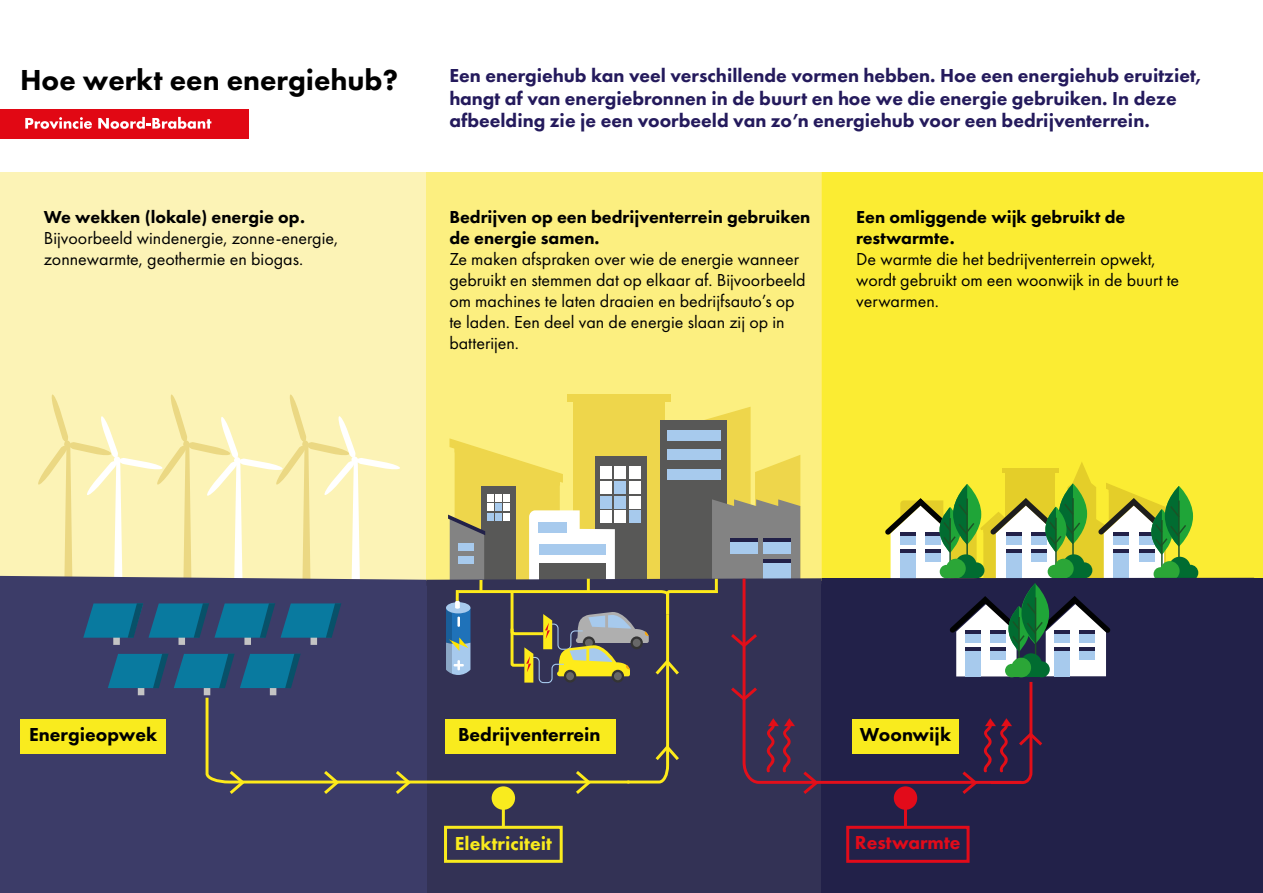
<style>
.page{position:relative;width:1263px;height:893px;background:#fff}
.page>*{position:absolute;margin:0;border:0;box-sizing:border-box;transform-origin:0 0}
.H1_PNB_Titel{font:800 30px "Futura PT";color:#000}
.t1{font:800 19.5px/22.5px "Futura PT";color:#241a5c}
.t2{font:800 19.5px "Futura PT";color:#000}
.t3{font:800 19.5px "Futura PT";color:#f9eb1e}
.t4{font:800 19.5px "Futura PT";color:#e20b1a}
.P_PNB_Plattetekst{font:18px/21px "Futura PT";color:#000}
.H3_PNB_Tussenkop{font:800 18px/21px "Futura PT";color:#000}
</style>
<div class="page">
<div style="left:423px;top:584px;width:407px;height:309px;background:#333255"></div>
<div style="left:822px;top:0;width:441px;height:598px;background:#fbec33"></div>
<div style="left:0;top:0;width:426px;height:591px;background:#fcf3b6"></div>
<div style="left:822px;top:579px;width:441px;height:314px;background:#222149"></div>
<div style="left:0;top:580px;width:426px;height:313px;background:#3c3c68"></div>
<div style="left:426px;top:0;width:396px;height:581px;background:#fcef80"></div>
<svg style="left:0;top:394px;width:1260px;height:403px"></svg>
<svg style="left:741px;top:576px;width:283px;height:209px"></svg>
<div style="left:20px;top:719px;width:146px;height:34px;background:#f9eb1e"></div>
<div style="left:445px;top:719px;width:171px;height:34px;background:#f9eb1e"></div>
<div style="left:852px;top:719px;width:107px;height:34px;background:#f9eb1e"></div>
<div style="left:444px;top:826px;width:119px;height:37px;border:3px solid #f9eb1e"></div>
<div style="left:846px;top:826px;width:123px;height:37px;border:3px solid #e20b1a"></div>
<div style="left:492px;top:786px;width:23px;height:24px;background:#f9eb1e;border-radius:50%"></div>
<hr style="left:502px;top:806px;width:3px;height:21px;background:#f9eb1e">
<div style="left:894px;top:786px;width:23px;height:24px;background:#e20b1a;border-radius:50%"></div>
<hr style="left:904px;top:806px;width:3px;height:21px;background:#e20b1a">
<div style="left:0;top:0;width:1263px;height:171px;background:#fff"></div>
<div style="left:0;top:110px;width:248px;height:29px;background:#e10814"></div>
<svg style="left:25px;top:117px;width:67px;height:12px"></svg>
<svg style="left:98px;top:117px;width:113px;height:12px"></svg>
<h1 class="H1_PNB_Titel" style="left:20px;top:62px;width:380px">Hoe werkt een energiehub?</h1>
<h2 class="t1" style="left:449px;top:64px;width:753px">Een energiehub kan veel verschillende vormen hebben. Hoe een energiehub eruitziet, hangt af van energiebronnen in de buurt en hoe we die energie gebruiken. In deze afbeelding zie je een voorbeeld van zo’n energiehub voor een bedrijventerrein.</h2>
<h3 class="H3_PNB_Tussenkop" style="left:44px;top:207px;width:263px">We wekken (lokale) energie op.</h3>
<p class="P_PNB_Plattetekst" style="left:44px;top:228px;width:296px">Bijvoorbeeld windenergie, zonne-energie,</p>
<p class="P_PNB_Plattetekst" style="left:44px;top:249px;width:261px">zonnewarmte, geothermie en biogas.</p>
<h3 class="H3_PNB_Tussenkop" style="left:449px;top:206px;width:363px">Bedrijven op een bedrijventerrein gebruiken de energie samen.</h3>
<p class="P_PNB_Plattetekst" style="left:449px;top:249px;width:358px">Ze maken afspraken over wie de energie wanneer gebruikt en stemmen dat op elkaar af. Bijvoorbeeld om machines te laten draaien en bedrijfsauto’s op te laden. Een deel van de energie slaan zij op in batterijen.</p>
<h3 class="H3_PNB_Tussenkop" style="left:856px;top:206px;width:271px">Een omliggende wijk gebruikt de</h3>
<h3 class="H3_PNB_Tussenkop" style="left:856px;top:227px;width:100px">restwarmte.</h3>
<p class="P_PNB_Plattetekst" style="left:856px;top:249px;width:301px">De warmte die het bedrijventerrein opwekt,</p>
<p class="P_PNB_Plattetekst" style="left:856px;top:270px;width:325px">wordt gebruikt om een woonwijk in de buurt te verwarmen.</p>
<p class="t2" style="left:29px;top:722px;width:129px">Energieopwek</p>
<p class="t2" style="left:458px;top:722px;width:144px">Bedrijventerrein</p>
<p class="t2" style="left:860px;top:722px;width:93px">Woonwijk</p>
<p class="t3" style="left:455px;top:831px;width:99px">Elektriciteit</p>
<p class="t4" style="left:855px;top:830px;width:107px">Restwarmte</p>
</div>
